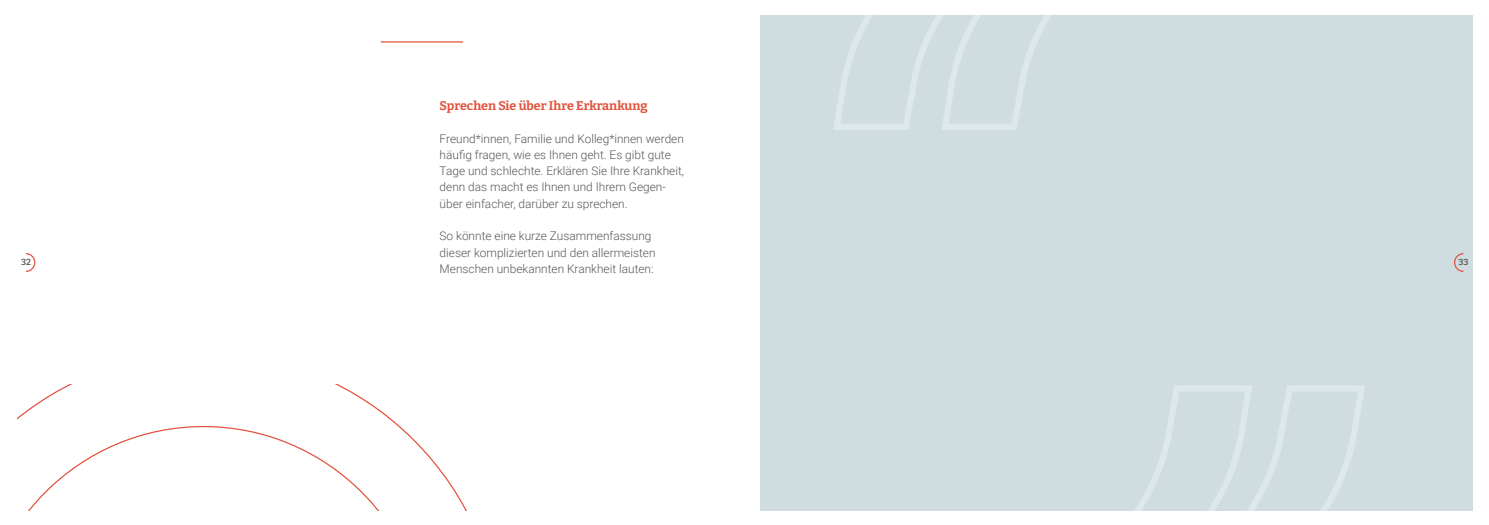
<style>
.page{position:relative;width:1489px;height:525px;background:#fff}
.page>*{position:absolute;margin:0;border:0;box-sizing:border-box;transform-origin:0 0}
.t1{font:700 12.5px "Bitter";color:#e2523e}
.t2{font:300 11.88px/16.2px "Roboto";color:#575756}
.t3{font:600 8.75px "Bitter";color:#575756}
</style>
<div class="page">
<div style="left:760px;top:15px;width:712px;height:495px;background:#d0dde0"></div>
<hr style="left:381px;top:41px;width:82px;height:2px;background:#e2523e">
<svg style="left:1114px;top:386px;width:252px;height:125px"></svg>
<svg style="left:834px;top:15px;width:217px;height:115px"></svg>
<svg style="left:17px;top:384px;width:450px;height:126px"></svg>
<svg style="left:26px;top:253px;width:10px;height:19px"></svg>
<svg style="left:1454px;top:253px;width:10px;height:19px"></svg>
<p class="t1" style="left:439px;top:98px;width:210px">Sprechen Sie über Ihre Erkrankung</p>
<p class="t2" style="left:439px;top:130px;width:246px">Freund*innen, Familie und Kolleg*innen werden häufig fragen, wie es Ihnen geht. Es gibt gute Tage und schlechte. Erklären Sie Ihre Krankheit, denn das macht es Ihnen und Ihrem Gegen&shy;über einfacher, darüber zu sprechen.</p>
<p class="t2" style="left:439px;top:227px;width:217px">So könnte eine kurze Zusammenfassung dieser komplizierten und den allermeisten<br>Menschen unbekannten Krankheit lauten:</p>
<p class="t3" style="left:21px;top:256px;width:11px">32</p>
<p class="t3" style="left:1458px;top:257px;width:11px">33</p>
</div>
